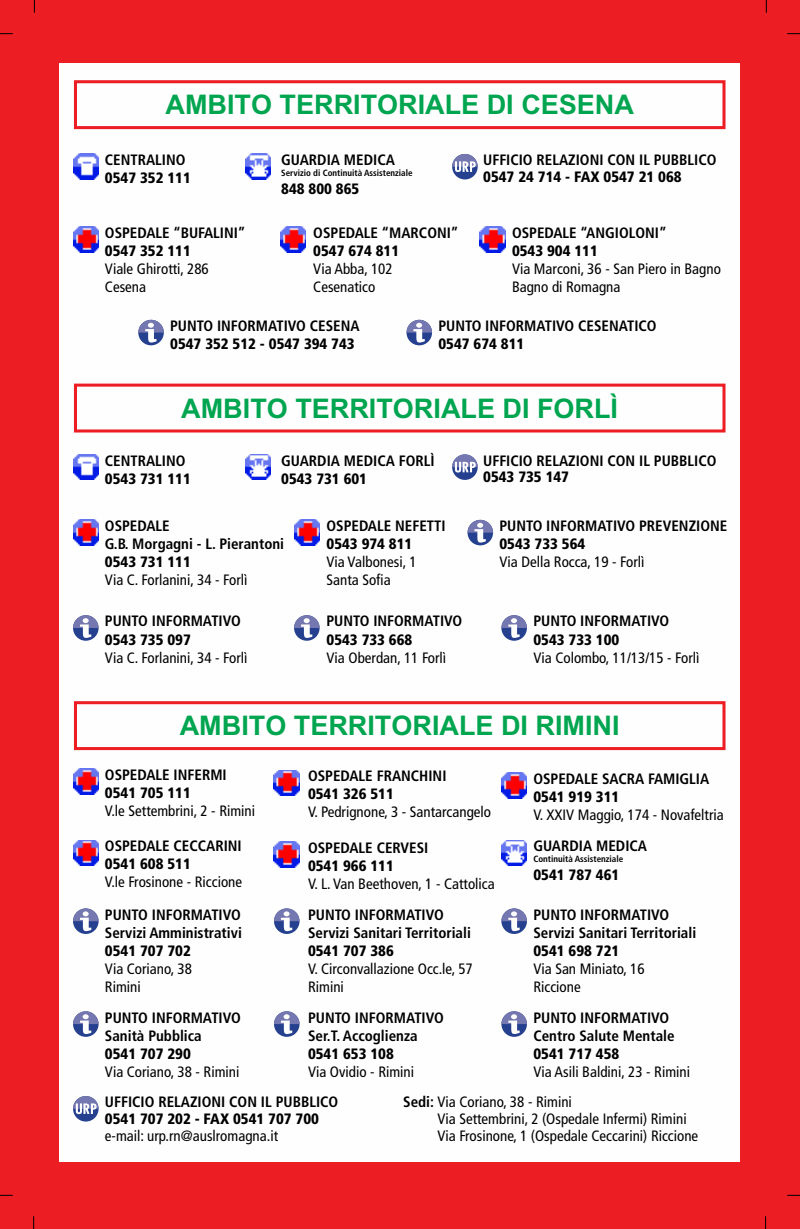
<style>
.page{position:relative;width:800px;height:1229px;background:#fff}
.page>*{position:absolute;margin:0;border:0;box-sizing:border-box;transform-origin:0 0}
.t1{font:700 27px "Arial MT Std";color:#00a550}
.t2{font:700 condensed 15px/18px "Frutiger LT Std";color:#000}
.t3{font:condensed 15px/18px "Frutiger LT Std";color:#000}
.t4{font:900 condensed 15px "Frutiger LT Std";color:#000}
.t5{font:700 condensed 9px "Frutiger LT Std";color:#000}
.s1{font-weight:700}
</style>
<div class="page">
<div style="left:0;top:0;width:799px;height:1228px;background:#ed1d24"></div>
<div style="left:59px;top:64px;width:681px;height:1098px;background:#fefefe"></div>
<div style="left:74px;top:80px;width:651px;height:49px;border:3px solid #ed1d24"></div>
<div style="left:74px;top:383px;width:651px;height:49px;border:3px solid #ed1d24"></div>
<div style="left:74px;top:701px;width:651px;height:49px;border:3px solid #ed1d24"></div>
<div style="left:452px;top:154px;width:25px;height:25px;background:#25408f;border-radius:50%"></div>
<svg style="left:452px;top:154px;width:25px;height:18px"></svg>
<div style="left:452px;top:454px;width:25px;height:26px;background:#25408f;border-radius:50%"></div>
<svg style="left:452px;top:454px;width:25px;height:18px"></svg>
<div style="left:73px;top:1096px;width:26px;height:25px;background:#25408f;border-radius:50%"></div>
<svg style="left:73px;top:1096px;width:26px;height:18px"></svg>
<img style="left:73px;top:227px;width:26px;height:25px">
<img style="left:73px;top:520px;width:26px;height:25px">
<img style="left:73px;top:768px;width:26px;height:26px">
<img style="left:73px;top:840px;width:26px;height:25px">
<img style="left:280px;top:227px;width:25px;height:25px">
<img style="left:294px;top:520px;width:25px;height:25px">
<img style="left:274px;top:770px;width:25px;height:25px">
<img style="left:274px;top:841px;width:25px;height:26px">
<img style="left:480px;top:227px;width:25px;height:25px">
<img style="left:501px;top:772px;width:26px;height:26px">
<svg style="left:138px;top:320px;width:26px;height:24px"></svg>
<div style="left:73px;top:615px;width:26px;height:25px;background:#25408f;border-radius:50%"></div>
<svg style="left:73px;top:615px;width:26px;height:24px"></svg>
<svg style="left:73px;top:908px;width:26px;height:26px"></svg>
<svg style="left:73px;top:908px;width:26px;height:24px"></svg>
<div style="left:73px;top:1011px;width:26px;height:25px;background:#25408f;border-radius:50%"></div>
<svg style="left:73px;top:1011px;width:26px;height:24px"></svg>
<div style="left:274px;top:908px;width:25px;height:26px;background:#25408f;border-radius:50%"></div>
<svg style="left:274px;top:908px;width:25px;height:24px"></svg>
<div style="left:274px;top:1011px;width:25px;height:25px;background:#25408f;border-radius:50%"></div>
<svg style="left:274px;top:1011px;width:25px;height:24px"></svg>
<svg style="left:501px;top:908px;width:26px;height:26px"></svg>
<svg style="left:501px;top:908px;width:26px;height:24px"></svg>
<div style="left:501px;top:1011px;width:26px;height:25px;background:#25408f;border-radius:50%"></div>
<svg style="left:501px;top:1011px;width:26px;height:24px"></svg>
<svg style="left:406px;top:320px;width:26px;height:24px"></svg>
<div style="left:294px;top:615px;width:25px;height:25px;background:#25408f;border-radius:50%"></div>
<svg style="left:294px;top:615px;width:25px;height:24px"></svg>
<div style="left:501px;top:615px;width:26px;height:25px;background:#25408f;border-radius:50%"></div>
<svg style="left:501px;top:615px;width:26px;height:24px"></svg>
<div style="left:467px;top:520px;width:26px;height:25px;background:#25408f;border-radius:50%"></div>
<svg style="left:467px;top:520px;width:26px;height:24px"></svg>
<img style="left:73px;top:154px;width:26px;height:25px">
<img style="left:73px;top:454px;width:26px;height:26px">
<img style="left:245px;top:154px;width:26px;height:25px">
<img style="left:245px;top:454px;width:26px;height:26px">
<img style="left:501px;top:840px;width:26px;height:25px">
<svg style="left:787px;top:1194px;width:12px;height:1px"></svg>
<svg style="left:765px;top:1216px;width:1px;height:12px"></svg>
<svg style="left:765px;top:0;width:1px;height:13px"></svg>
<svg style="left:787px;top:33px;width:12px;height:1px"></svg>
<svg style="left:33px;top:1216px;width:1px;height:12px"></svg>
<svg style="left:0;top:1194px;width:13px;height:1px"></svg>
<svg style="left:0;top:33px;width:13px;height:1px"></svg>
<svg style="left:34px;top:0;width:1px;height:13px"></svg>
<h1 class="t1" style="left:165px;top:89px;width:470px">AMBITO TERRITORIALE DI CESENA</h1>
<p class="t2" style="left:105px;top:151px;width:82px">CENTRALINO</p>
<p class="t4" style="left:105px;top:169px;width:87px">0547 352 111</p>
<p class="t2" style="left:105px;top:224px;width:142px">OSPEDALE “BUFALINI”</p>
<p class="t4" style="left:105px;top:242px;width:87px">0547 352 111</p>
<p class="t3" style="left:105px;top:260px;width:105px">Viale Ghirotti, 286<br>Cesena</p>
<p class="t2" style="left:281px;top:151px;width:115px">GUARDIA MEDICA</p>
<p class="t5" style="left:281px;top:167px;width:133px">Servizio di Continuità Assistenziale</p>
<p class="t4" style="left:281px;top:179px;width:79px">848 800 865</p>
<p class="t2" style="left:313px;top:224px;width:147px">OSPEDALE “MARCONI”</p>
<p class="t4" style="left:313px;top:242px;width:87px">0547 674 811</p>
<p class="t3" style="left:313px;top:260px;width:81px">Via Abba, 102<br>Cesenatico</p>
<p class="t2" style="left:483px;top:151px;width:235px">UFFICIO RELAZIONI CON IL PUBBLICO</p>
<p class="t4" style="left:483px;top:168px;width:200px">0547 24 714 - FAX 0547 21 068</p>
<p class="t2" style="left:512px;top:224px;width:156px">OSPEDALE “ANGIOLONI”</p>
<p class="t4" style="left:512px;top:242px;width:87px">0543 904 111</p>
<p class="t3" style="left:512px;top:260px;width:210px">Via Marconi, 36 - San Piero in Bagno<br>Bagno di Romagna</p>
<p class="t2" style="left:170px;top:317px;width:191px">PUNTO INFORMATIVO CESENA</p>
<p class="t4" style="left:170px;top:335px;width:186px">0547 352 512 - 0547 394 743</p>
<p class="t2" style="left:438px;top:317px;width:219px">PUNTO INFORMATIVO CESENATICO</p>
<p class="t4" style="left:438px;top:335px;width:87px">0547 674 811</p>
<h1 class="t1" style="left:181px;top:392px;width:438px">AMBITO TERRITORIALE DI FORLÌ</h1>
<p class="t2" style="left:105px;top:451px;width:82px">CENTRALINO</p>
<p class="t4" style="left:105px;top:469px;width:87px">0543 731 111</p>
<p class="t2" style="left:281px;top:451px;width:155px">GUARDIA MEDICA FORLÌ</p>
<p class="t4" style="left:281px;top:469px;width:87px">0543 731 601</p>
<p class="t2" style="left:105px;top:517px;width:181px">OSPEDALE<br>G.B. Morgagni - L. Pierantoni</p>
<p class="t4" style="left:105px;top:553px;width:87px">0543 731 111</p>
<p class="t3" style="left:105px;top:571px;width:144px">Via C. Forlanini, 34 - Forlì</p>
<p class="t2" style="left:105px;top:612px;width:137px">PUNTO INFORMATIVO</p>
<p class="t4" style="left:105px;top:630px;width:87px">0543 735 097</p>
<p class="t3" style="left:105px;top:648px;width:144px">Via C. Forlanini, 34 - Forlì</p>
<p class="t2" style="left:326px;top:517px;width:120px">OSPEDALE NEFETTI</p>
<p class="t4" style="left:326px;top:535px;width:87px">0543 974 811</p>
<p class="t3" style="left:326px;top:553px;width:91px">Via Valbonesi, 1<br>Santa Sofia</p>
<p class="t2" style="left:326px;top:612px;width:137px">PUNTO INFORMATIVO</p>
<p class="t4" style="left:326px;top:630px;width:87px">0543 733 668</p>
<p class="t3" style="left:326px;top:648px;width:121px">Via Oberdan, 11 Forlì</p>
<p class="t2" style="left:483px;top:451px;width:235px">UFFICIO RELAZIONI CON IL PUBBLICO</p>
<p class="t4" style="left:483px;top:468px;width:87px">0543 735 147</p>
<p class="t2" style="left:499px;top:517px;width:229px">PUNTO INFORMATIVO PREVENZIONE</p>
<p class="t4" style="left:499px;top:535px;width:87px">0543 733 564</p>
<p class="t3" style="left:499px;top:553px;width:146px">Via Della Rocca, 19 - Forlì</p>
<p class="t2" style="left:533px;top:612px;width:137px">PUNTO INFORMATIVO</p>
<p class="t4" style="left:533px;top:630px;width:87px">0543 733 100</p>
<p class="t3" style="left:533px;top:648px;width:167px">Via Colombo, 11/13/15 - Forlì</p>
<h1 class="t1" style="left:180px;top:710px;width:441px">AMBITO TERRITORIALE DI RIMINI</h1>
<p class="t2" style="left:105px;top:765px;width:123px">OSPEDALE INFERMI</p>
<p class="t4" style="left:105px;top:783px;width:87px">0541 705 111</p>
<p class="t3" style="left:105px;top:801px;width:152px">V.le Settembrini, 2 - Rimini</p>
<p class="t2" style="left:105px;top:837px;width:138px">OSPEDALE CECCARINI</p>
<p class="t4" style="left:105px;top:855px;width:87px">0541 608 511</p>
<p class="t3" style="left:105px;top:873px;width:139px">V.le Frosinone - Riccione</p>
<p class="t2" style="left:105px;top:905px;width:138px">PUNTO INFORMATIVO<br>Servizi Amministrativi</p>
<p class="t4" style="left:105px;top:941px;width:87px">0541 707 702</p>
<p class="t3" style="left:105px;top:959px;width:88px">Via Coriano, 38<br>Rimini</p>
<p class="t2" style="left:105px;top:1008px;width:137px">PUNTO INFORMATIVO<br>Sanità Pubblica</p>
<p class="t4" style="left:105px;top:1044px;width:87px">0541 707 290</p>
<p class="t3" style="left:105px;top:1062px;width:136px">Via Coriano, 38 - Rimini</p>
<p class="t2" style="left:308px;top:767px;width:140px">OSPEDALE FRANCHINI</p>
<p class="t4" style="left:308px;top:785px;width:87px">0541 326 511</p>
<p class="t3" style="left:308px;top:803px;width:184px">V. Pedrignone, 3 - Santarcangelo</p>
<p class="t2" style="left:308px;top:839px;width:122px">OSPEDALE CERVESI</p>
<p class="t4" style="left:308px;top:856px;width:87px">0541 966 111</p>
<p class="t3" style="left:308px;top:875px;width:188px">V. L. Van Beethoven, 1 - Cattolica</p>
<p class="t2" style="left:308px;top:905px;width:164px">PUNTO INFORMATIVO<br>Servizi Sanitari Territoriali</p>
<p class="t4" style="left:308px;top:941px;width:87px">0541 707 386</p>
<p class="t3" style="left:308px;top:959px;width:166px">V. Circonvallazione Occ.le, 57<br>Rimini</p>
<p class="t2" style="left:308px;top:1008px;width:137px">PUNTO INFORMATIVO<br>Ser.T. Accoglienza</p>
<p class="t4" style="left:308px;top:1044px;width:87px">0541 653 108</p>
<p class="t3" style="left:308px;top:1062px;width:108px">Via Ovidio - Rimini</p>
<p class="t2" style="left:533px;top:769px;width:177px">OSPEDALE SACRA FAMIGLIA</p>
<p class="t4" style="left:533px;top:787px;width:87px">0541 919 311</p>
<p class="t3" style="left:533px;top:806px;width:192px">V. XXIV Maggio, 174 - Novafeltria</p>
<p class="t2" style="left:533px;top:837px;width:115px">GUARDIA MEDICA</p>
<p class="t5" style="left:533px;top:853px;width:91px">Continuità Assistenziale</p>
<p class="t4" style="left:533px;top:865px;width:87px">0541 787 461</p>
<p class="t2" style="left:533px;top:905px;width:164px">PUNTO INFORMATIVO<br>Servizi Sanitari Territoriali</p>
<p class="t4" style="left:533px;top:941px;width:87px">0541 698 721</p>
<p class="t3" style="left:533px;top:959px;width:113px">Via San Miniato, 16<br>Riccione</p>
<p class="t2" style="left:533px;top:1008px;width:143px">PUNTO INFORMATIVO<br>Centro Salute Mentale</p>
<p class="t4" style="left:533px;top:1044px;width:87px">0541 717 458</p>
<p class="t3" style="left:533px;top:1062px;width:158px">Via Asili Baldini, 23 - Rimini</p>
<p class="t2" style="left:105px;top:1093px;width:235px">UFFICIO RELAZIONI CON IL PUBBLICO</p>
<p class="t4" style="left:105px;top:1109px;width:215px">0541 707 202 - FAX 0541 707 700</p>
<p class="t3" style="left:105px;top:1126px;width:175px">e-mail: urp.rn@auslromagna.it</p>
<p class="t3" style="left:437px;top:1093px;width:262px;line-height:16.6px;text-indent:-34px"><span class="s1">Sedi:</span> Via Coriano, 38 - Rimini<br>Via Settembrini, 2 (Ospedale Infermi) Rimini<br>Via Frosinone, 1 (Ospedale Ceccarini) Riccione</p>
</div>
